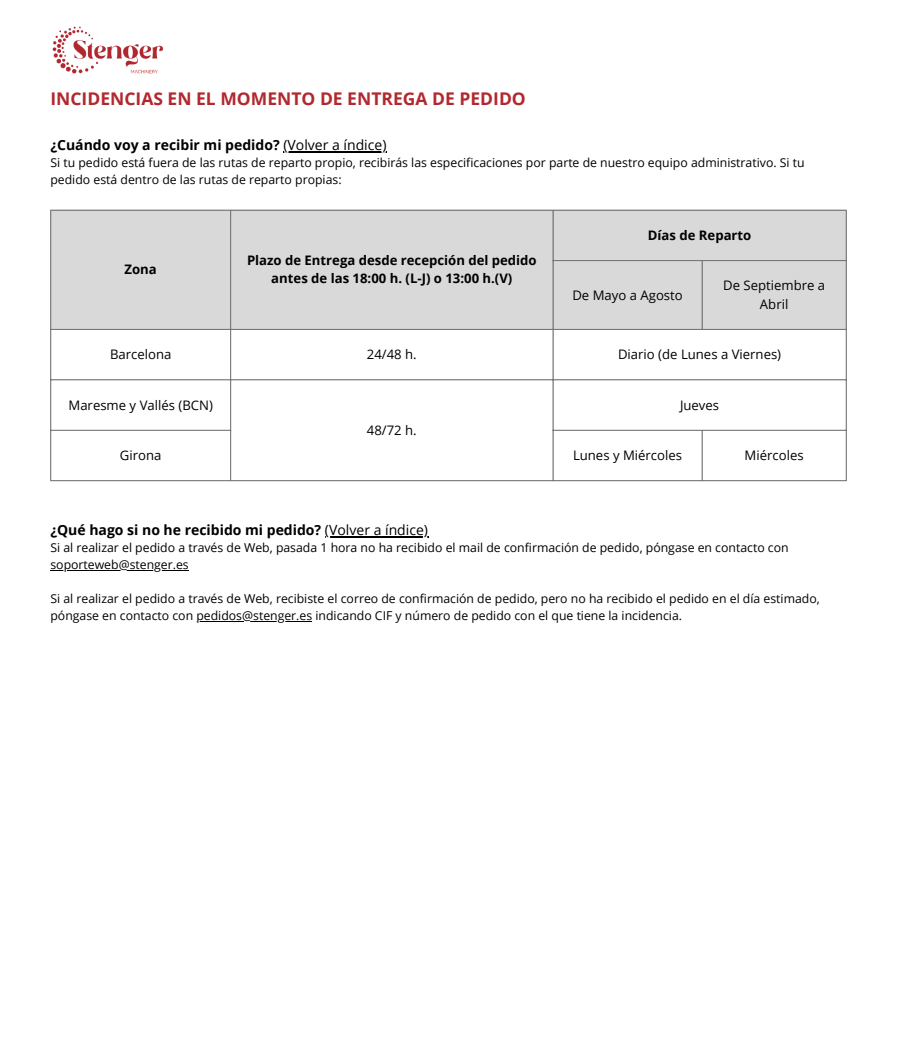
<style>
.page{position:relative;width:897px;height:1053px;background:#fff}
.page>*{position:absolute;margin:0;border:0;box-sizing:border-box;transform-origin:0 0}
.t1{font:700 17.5px "Open Sans";color:#b2282f}
.t2{font:700 14px "Open Sans";color:#000}
.t3{font:13.12px/18.4px "Open Sans";color:#000;text-align:center}
.t4{font:700 13.12px/18.4px "Open Sans";color:#000;text-align:center}
.t5{font:12.25px/17.1px "Open Sans";color:#000}
.s1{font-weight:400}
</style>
<div class="page">
<img style="left:52px;top:26px;width:111px;height:48px">
<hr style="left:283px;top:151px;width:103px;height:1px;background:#000">
<hr style="left:325px;top:536px;width:103px;height:2px;background:#000">
<hr style="left:50px;top:570px;width:139px;height:1px;background:#000">
<hr style="left:196px;top:621px;width:116px;height:1px;background:#000">
<div style="left:51px;top:211px;width:794px;height:118px;background:#d9d9d9"></div>
<hr style="left:50px;top:210px;width:1px;height:270px;background:#737373">
<hr style="left:230px;top:210px;width:1px;height:270px;background:#737373">
<hr style="left:552px;top:210px;width:1px;height:270px;background:#737373">
<hr style="left:701px;top:261px;width:1px;height:68px;background:#737373">
<hr style="left:701px;top:430px;width:1px;height:50px;background:#737373">
<hr style="left:845px;top:210px;width:1px;height:270px;background:#737373">
<hr style="left:50px;top:210px;width:796px;height:1px;background:#737373">
<hr style="left:552px;top:260px;width:294px;height:1px;background:#737373">
<hr style="left:50px;top:329px;width:796px;height:1px;background:#737373">
<hr style="left:50px;top:379px;width:796px;height:1px;background:#737373">
<hr style="left:50px;top:430px;width:181px;height:1px;background:#737373">
<hr style="left:552px;top:430px;width:294px;height:1px;background:#737373">
<hr style="left:50px;top:480px;width:796px;height:1px;background:#737373">
<h1 class="t1" style="left:50px;top:86px;width:477px">INCIDENCIAS EN EL MOMENTO DE ENTREGA DE PEDIDO</h1>
<p class="t2" style="left:50px;top:135px;width:337px">¿Cuándo voy a recibir mi pedido? <span class="s1">(Volver a índice)</span></p>
<p class="t5" style="left:50px;top:153px;width:755px">Si tu pedido está fuera de las rutas de reparto propio, recibirás las especificaciones por parte de nuestro equipo administrativo. Si tu pedido está dentro de las rutas de reparto propias:</p>
<p class="t4" style="left:124px;top:260px;width:34px">Zona</p>
<p class="t4" style="left:247px;top:251px;width:291px">Plazo de Entrega desde recepción del pedido antes de las 18:00 h. (L-J) o 13:00 h.(V)</p>
<p class="t4" style="left:647px;top:226px;width:105px">Días de Reparto</p>
<p class="t3" style="left:572px;top:285px;width:112px">De Mayo a Agosto</p>
<p class="t3" style="left:723px;top:276px;width:103px">De Septiembre a<br>Abril</p>
<p class="t3" style="left:110px;top:345px;width:63px">Barcelona</p>
<p class="t3" style="left:367px;top:345px;width:51px">24/48 h.</p>
<p class="t3" style="left:618px;top:345px;width:164px">Diario (de Lunes a Viernes)</p>
<p class="t3" style="left:68px;top:395px;width:146px">Maresme y Vallés (BCN)</p>
<p class="t3" style="left:367px;top:420px;width:51px">48/72 h.</p>
<p class="t3" style="left:680px;top:395px;width:41px">Jueves</p>
<p class="t3" style="left:120px;top:446px;width:43px">Girona</p>
<p class="t3" style="left:573px;top:446px;width:111px">Lunes y Miércoles</p>
<p class="t3" style="left:744px;top:446px;width:61px">Miércoles</p>
<p class="t2" style="left:50px;top:520px;width:379px">¿Qué hago si no he recibido mi pedido? <span class="s1">(Volver a índice)</span></p>
<p class="t5" style="left:50px;top:539px;width:739px">Si al realizar el pedido a través de Web, pasada 1 hora no ha recibido el mail de confirmación de pedido, póngase en contacto con soporteweb@stenger.es</p>
<p class="t5" style="left:50px;top:590px;width:770px">Si al realizar el pedido a través de Web, recibiste el correo de confirmación de pedido, pero no ha recibido el pedido en el día estimado, póngase en contacto con pedidos@stenger.es indicando CIF y número de pedido con el que tiene la incidencia.</p>
</div>
